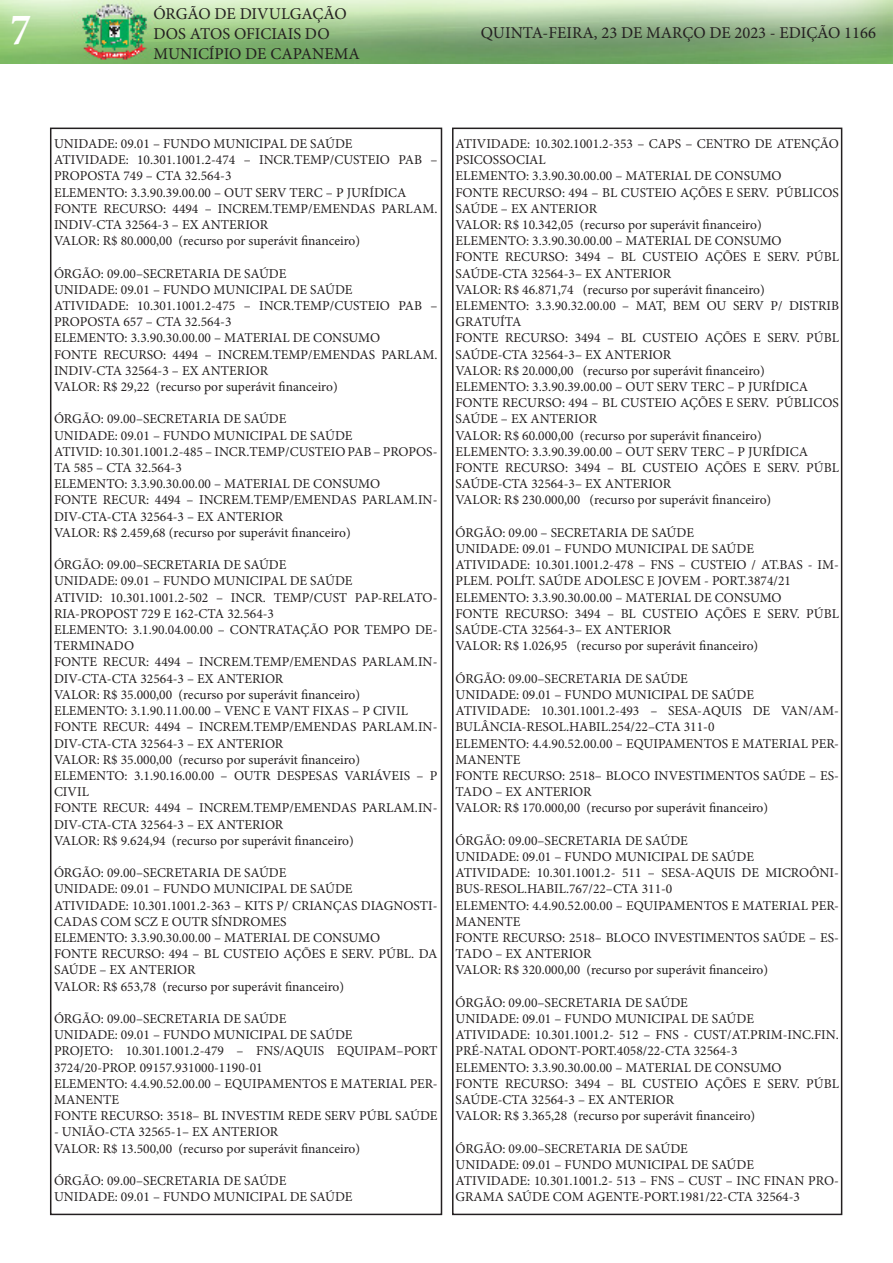
<style>
.page{position:relative;width:893px;height:1263px;background:#fff}
.page>*{position:absolute;margin:0;border:0;box-sizing:border-box;transform-origin:0 0}
.t1{font:700 condensed 45px "Minion Pro";color:#fff}
.t2{font:16.5px/19.8px "Minion Pro";color:#231f20}
.t3{font:13.5px/16.2px "Minion Pro";color:#231f20}
</style>
<div class="page">
<div style="left:50px;top:128px;width:392px;height:1087px;border:2px solid #231f20"></div>
<img style="left:0;top:0;width:893px;height:64px">
<div style="left:452px;top:128px;width:390px;height:1087px;border:2px solid #231f20"></div>
<h1 class="t1" style="left:11px;top:-1px;width:22px">7</h1>
<p class="t2" style="left:153px;top:4px;width:208px">ÓRGÃO DE DIVULGAÇÃO<br>DOS ATOS OFICIAIS DO<br>MUNICÍPIO DE CAPANEMA</p>
<p class="t2" style="left:481px;top:23px;width:397px">QUINTA-FEIRA, 23 DE MARÇO DE 2023 - EDIÇÃO 1166</p>
<p class="t3" style="left:54px;top:136px;width:300px">UNIDADE: 09.01 – FUNDO MUNICIPAL DE SAÚDE</p>
<p class="t3" style="left:54px;top:152px;width:385px">ATIVIDADE: 10.301.1001.2-474 – INCR.TEMP/CUSTEIO PAB –<br>PROPOSTA 749 – CTA 32.564-3</p>
<p class="t3" style="left:54px;top:184px;width:354px">ELEMENTO: 3.3.90.39.00.00 – OUT SERV TERC – P JURÍDICA</p>
<p class="t3" style="left:54px;top:200px;width:385px">FONTE RECURSO: 4494 – INCREM.TEMP/EMENDAS PARLAM.<br>INDIV-CTA 32564-3 – EX ANTERIOR</p>
<p class="t3" style="left:54px;top:233px;width:308px">VALOR: R$ 80.000,00 (recurso por superávit financeiro)</p>
<p class="t3" style="left:54px;top:265px;width:234px">ÓRGÃO: 09.00–SECRETARIA DE SAÚDE</p>
<p class="t3" style="left:54px;top:281px;width:300px">UNIDADE: 09.01 – FUNDO MUNICIPAL DE SAÚDE</p>
<p class="t3" style="left:54px;top:298px;width:385px">ATIVIDADE: 10.301.1001.2-475 – INCR.TEMP/CUSTEIO PAB –<br>PROPOSTA 657 – CTA 32.564-3</p>
<p class="t3" style="left:54px;top:330px;width:328px">ELEMENTO: 3.3.90.30.00.00 – MATERIAL DE CONSUMO</p>
<p class="t3" style="left:54px;top:346px;width:385px">FONTE RECURSO: 4494 – INCREM.TEMP/EMENDAS PARLAM.<br>INDIV-CTA 32564-3 – EX ANTERIOR</p>
<p class="t3" style="left:54px;top:379px;width:285px">VALOR: R$ 29,22 (recurso por superávit financeiro)</p>
<p class="t3" style="left:54px;top:411px;width:234px">ÓRGÃO: 09.00–SECRETARIA DE SAÚDE</p>
<p class="t3" style="left:54px;top:427px;width:300px">UNIDADE: 09.01 – FUNDO MUNICIPAL DE SAÚDE</p>
<p class="t3" style="left:54px;top:443px;width:385px">ATIVID: 10.301.1001.2-485 – INCR.TEMP/CUSTEIO PAB – PROPOS-<br>TA 585 – CTA 32.564-3</p>
<p class="t3" style="left:54px;top:476px;width:328px">ELEMENTO: 3.3.90.30.00.00 – MATERIAL DE CONSUMO</p>
<p class="t3" style="left:54px;top:492px;width:385px">FONTE RECUR: 4494 – INCREM.TEMP/EMENDAS PARLAM.IN-<br>DIV-CTA-CTA 32564-3 – EX ANTERIOR</p>
<p class="t3" style="left:54px;top:524px;width:298px">VALOR: R$ 2.459,68 (recurso por superávit financeiro)</p>
<p class="t3" style="left:54px;top:557px;width:234px">ÓRGÃO: 09.00–SECRETARIA DE SAÚDE</p>
<p class="t3" style="left:54px;top:573px;width:300px">UNIDADE: 09.01 – FUNDO MUNICIPAL DE SAÚDE</p>
<p class="t3" style="left:54px;top:589px;width:385px">ATIVID: 10.301.1001.2-502 – INCR. TEMP/CUST PAP-RELATO-<br>RIA-PROPOST 729 E 162-CTA 32.564-3</p>
<p class="t3" style="left:54px;top:622px;width:385px">ELEMENTO: 3.1.90.04.00.00 – CONTRATAÇÃO POR TEMPO DE-<br>TERMINADO</p>
<p class="t3" style="left:54px;top:654px;width:385px">FONTE RECUR: 4494 – INCREM.TEMP/EMENDAS PARLAM.IN-<br>DIV-CTA-CTA 32564-3 – EX ANTERIOR</p>
<p class="t3" style="left:54px;top:686px;width:308px">VALOR: R$ 35.000,00 (recurso por superávit financeiro)</p>
<p class="t3" style="left:54px;top:703px;width:355px">ELEMENTO: 3.1.90.11.00.00 – VENC E VANT FIXAS – P CIVIL</p>
<p class="t3" style="left:54px;top:719px;width:385px">FONTE RECUR: 4494 – INCREM.TEMP/EMENDAS PARLAM.IN-<br>DIV-CTA-CTA 32564-3 – EX ANTERIOR</p>
<p class="t3" style="left:54px;top:751px;width:308px">VALOR: R$ 35.000,00 (recurso por superávit financeiro)</p>
<p class="t3" style="left:54px;top:767px;width:385px">ELEMENTO: 3.1.90.16.00.00 – OUTR DESPESAS VARIÁVEIS – P<br>CIVIL</p>
<p class="t3" style="left:54px;top:800px;width:385px">FONTE RECUR: 4494 – INCREM.TEMP/EMENDAS PARLAM.IN-<br>DIV-CTA-CTA 32564-3 – EX ANTERIOR</p>
<p class="t3" style="left:54px;top:832px;width:301px">VALOR: R$ 9.624,94 (recurso por superávit financeiro)</p>
<p class="t3" style="left:54px;top:865px;width:234px">ÓRGÃO: 09.00–SECRETARIA DE SAÚDE</p>
<p class="t3" style="left:54px;top:881px;width:300px">UNIDADE: 09.01 – FUNDO MUNICIPAL DE SAÚDE</p>
<p class="t3" style="left:54px;top:897px;width:385px">ATIVIDADE: 10.301.1001.2-363 – KITS P/ CRIANÇAS DIAGNOSTI-<br>CADAS COM SCZ E OUTR SÍNDROMES</p>
<p class="t3" style="left:54px;top:929px;width:328px">ELEMENTO: 3.3.90.30.00.00 – MATERIAL DE CONSUMO</p>
<p class="t3" style="left:54px;top:946px;width:385px">FONTE RECURSO: 494 – BL CUSTEIO AÇÕES E SERV. PÚBL. DA<br>SAÚDE – EX ANTERIOR</p>
<p class="t3" style="left:54px;top:978px;width:292px">VALOR: R$ 653,78 (recurso por superávit financeiro)</p>
<p class="t3" style="left:54px;top:1010px;width:234px">ÓRGÃO: 09.00–SECRETARIA DE SAÚDE</p>
<p class="t3" style="left:54px;top:1027px;width:300px">UNIDADE: 09.01 – FUNDO MUNICIPAL DE SAÚDE</p>
<p class="t3" style="left:54px;top:1043px;width:385px">PROJETO: 10.301.1001.2-479 – FNS/AQUIS EQUIPAM–PORT<br>3724/20-PROP. 09157.931000-1190-01</p>
<p class="t3" style="left:54px;top:1075px;width:385px">ELEMENTO: 4.4.90.52.00.00 – EQUIPAMENTOS E MATERIAL PER-<br>MANENTE</p>
<p class="t3" style="left:54px;top:1108px;width:385px">FONTE RECURSO: 3518– BL INVESTIM REDE SERV PÚBL SAÚDE</p>
<p class="t3" style="left:54px;top:1124px;width:226px">- UNIÃO-CTA 32565-1– EX ANTERIOR</p>
<p class="t3" style="left:54px;top:1140px;width:308px">VALOR: R$ 13.500,00 (recurso por superávit financeiro)</p>
<p class="t3" style="left:54px;top:1172px;width:234px">ÓRGÃO: 09.00–SECRETARIA DE SAÚDE</p>
<p class="t3" style="left:54px;top:1189px;width:300px">UNIDADE: 09.01 – FUNDO MUNICIPAL DE SAÚDE</p>
<p class="t3" style="left:455px;top:136px;width:385px">ATIVIDADE: 10.302.1001.2-353 – CAPS – CENTRO DE ATENÇÃO<br>PSICOSSOCIAL</p>
<p class="t3" style="left:455px;top:168px;width:328px">ELEMENTO: 3.3.90.30.00.00 – MATERIAL DE CONSUMO</p>
<p class="t3" style="left:455px;top:184px;width:385px">FONTE RECURSO: 494 – BL CUSTEIO AÇÕES E SERV. PÚBLICOS<br>SAÚDE – EX ANTERIOR</p>
<p class="t3" style="left:455px;top:217px;width:308px">VALOR: R$ 10.342,05 (recurso por superávit financeiro)</p>
<p class="t3" style="left:455px;top:233px;width:328px">ELEMENTO: 3.3.90.30.00.00 – MATERIAL DE CONSUMO</p>
<p class="t3" style="left:455px;top:249px;width:385px">FONTE RECURSO: 3494 – BL CUSTEIO AÇÕES E SERV. PÚBL<br>SAÚDE-CTA 32564-3– EX ANTERIOR</p>
<p class="t3" style="left:455px;top:281px;width:311px">VALOR: R$ 46.871,74 (recurso por superávit financeiro)</p>
<p class="t3" style="left:455px;top:298px;width:385px">ELEMENTO: 3.3.90.32.00.00 – MAT, BEM OU SERV P/ DISTRIB<br>GRATUÍTA</p>
<p class="t3" style="left:455px;top:330px;width:385px">FONTE RECURSO: 3494 – BL CUSTEIO AÇÕES E SERV. PÚBL<br>SAÚDE-CTA 32564-3– EX ANTERIOR</p>
<p class="t3" style="left:455px;top:362px;width:311px">VALOR: R$ 20.000,00 (recurso por superávit financeiro)</p>
<p class="t3" style="left:455px;top:379px;width:354px">ELEMENTO: 3.3.90.39.00.00 – OUT SERV TERC – P JURÍDICA</p>
<p class="t3" style="left:455px;top:395px;width:385px">FONTE RECURSO: 494 – BL CUSTEIO AÇÕES E SERV. PÚBLICOS<br>SAÚDE – EX ANTERIOR</p>
<p class="t3" style="left:455px;top:427px;width:308px">VALOR: R$ 60.000,00 (recurso por superávit financeiro)</p>
<p class="t3" style="left:455px;top:443px;width:354px">ELEMENTO: 3.3.90.39.00.00 – OUT SERV TERC – P JURÍDICA</p>
<p class="t3" style="left:455px;top:460px;width:385px">FONTE RECURSO: 3494 – BL CUSTEIO AÇÕES E SERV. PÚBL<br>SAÚDE-CTA 32564-3– EX ANTERIOR</p>
<p class="t3" style="left:455px;top:492px;width:317px">VALOR: R$ 230.000,00 (recurso por superávit financeiro)</p>
<p class="t3" style="left:455px;top:524px;width:240px">ÓRGÃO: 09.00 – SECRETARIA DE SAÚDE</p>
<p class="t3" style="left:455px;top:541px;width:300px">UNIDADE: 09.01 – FUNDO MUNICIPAL DE SAÚDE</p>
<p class="t3" style="left:455px;top:557px;width:385px">ATIVIDADE: 10.301.1001.2-478 – FNS – CUSTEIO / AT.BAS - IM-<br>PLEM. POLÍT. SAÚDE ADOLESC E JOVEM - PORT.3874/21</p>
<p class="t3" style="left:455px;top:589px;width:328px">ELEMENTO: 3.3.90.30.00.00 – MATERIAL DE CONSUMO</p>
<p class="t3" style="left:455px;top:605px;width:385px">FONTE RECURSO: 3494 – BL CUSTEIO AÇÕES E SERV. PÚBL<br>SAÚDE-CTA 32564-3– EX ANTERIOR</p>
<p class="t3" style="left:455px;top:638px;width:304px">VALOR: R$ 1.026,95 (recurso por superávit financeiro)</p>
<p class="t3" style="left:455px;top:670px;width:234px">ÓRGÃO: 09.00–SECRETARIA DE SAÚDE</p>
<p class="t3" style="left:455px;top:686px;width:300px">UNIDADE: 09.01 – FUNDO MUNICIPAL DE SAÚDE</p>
<p class="t3" style="left:455px;top:703px;width:385px">ATIVIDADE: 10.301.1001.2-493 – SESA-AQUIS DE VAN/AM-<br>BULÂNCIA-RESOL.HABIL.254/22–CTA 311-0</p>
<p class="t3" style="left:455px;top:735px;width:385px">ELEMENTO: 4.4.90.52.00.00 – EQUIPAMENTOS E MATERIAL PER-<br>MANENTE</p>
<p class="t3" style="left:455px;top:767px;width:385px">FONTE RECURSO: 2518– BLOCO INVESTIMENTOS SAÚDE – ES-<br>TADO – EX ANTERIOR</p>
<p class="t3" style="left:455px;top:800px;width:314px">VALOR: R$ 170.000,00 (recurso por superávit financeiro)</p>
<p class="t3" style="left:455px;top:832px;width:234px">ÓRGÃO: 09.00–SECRETARIA DE SAÚDE</p>
<p class="t3" style="left:455px;top:848px;width:300px">UNIDADE: 09.01 – FUNDO MUNICIPAL DE SAÚDE</p>
<p class="t3" style="left:455px;top:865px;width:385px">ATIVIDADE: 10.301.1001.2- 511 – SESA-AQUIS DE MICROÔNI-<br>BUS-RESOL.HABIL.767/22–CTA 311-0</p>
<p class="t3" style="left:455px;top:897px;width:385px">ELEMENTO: 4.4.90.52.00.00 – EQUIPAMENTOS E MATERIAL PER-<br>MANENTE</p>
<p class="t3" style="left:455px;top:929px;width:385px">FONTE RECURSO: 2518– BLOCO INVESTIMENTOS SAÚDE – ES-<br>TADO – EX ANTERIOR</p>
<p class="t3" style="left:455px;top:962px;width:314px">VALOR: R$ 320.000,00 (recurso por superávit financeiro)</p>
<p class="t3" style="left:455px;top:994px;width:234px">ÓRGÃO: 09.00–SECRETARIA DE SAÚDE</p>
<p class="t3" style="left:455px;top:1010px;width:300px">UNIDADE: 09.01 – FUNDO MUNICIPAL DE SAÚDE</p>
<p class="t3" style="left:455px;top:1027px;width:385px">ATIVIDADE: 10.301.1001.2- 512 – FNS - CUST/AT.PRIM-INC.FIN.<br>PRÉ-NATAL ODONT-PORT.4058/22-CTA 32564-3</p>
<p class="t3" style="left:455px;top:1059px;width:328px">ELEMENTO: 3.3.90.30.00.00 – MATERIAL DE CONSUMO</p>
<p class="t3" style="left:455px;top:1075px;width:385px">FONTE RECURSO: 3494 – BL CUSTEIO AÇÕES E SERV. PÚBL<br>SAÚDE-CTA 32564-3 – EX ANTERIOR</p>
<p class="t3" style="left:455px;top:1108px;width:301px">VALOR: R$ 3.365,28 (recurso por superávit financeiro)</p>
<p class="t3" style="left:455px;top:1140px;width:234px">ÓRGÃO: 09.00–SECRETARIA DE SAÚDE</p>
<p class="t3" style="left:455px;top:1156px;width:300px">UNIDADE: 09.01 – FUNDO MUNICIPAL DE SAÚDE</p>
<p class="t3" style="left:455px;top:1172px;width:385px">ATIVIDADE: 10.301.1001.2- 513 – FNS – CUST – INC FINAN PRO-<br>GRAMA SAÚDE COM AGENTE-PORT.1981/22-CTA 32564-3</p>
</div>
